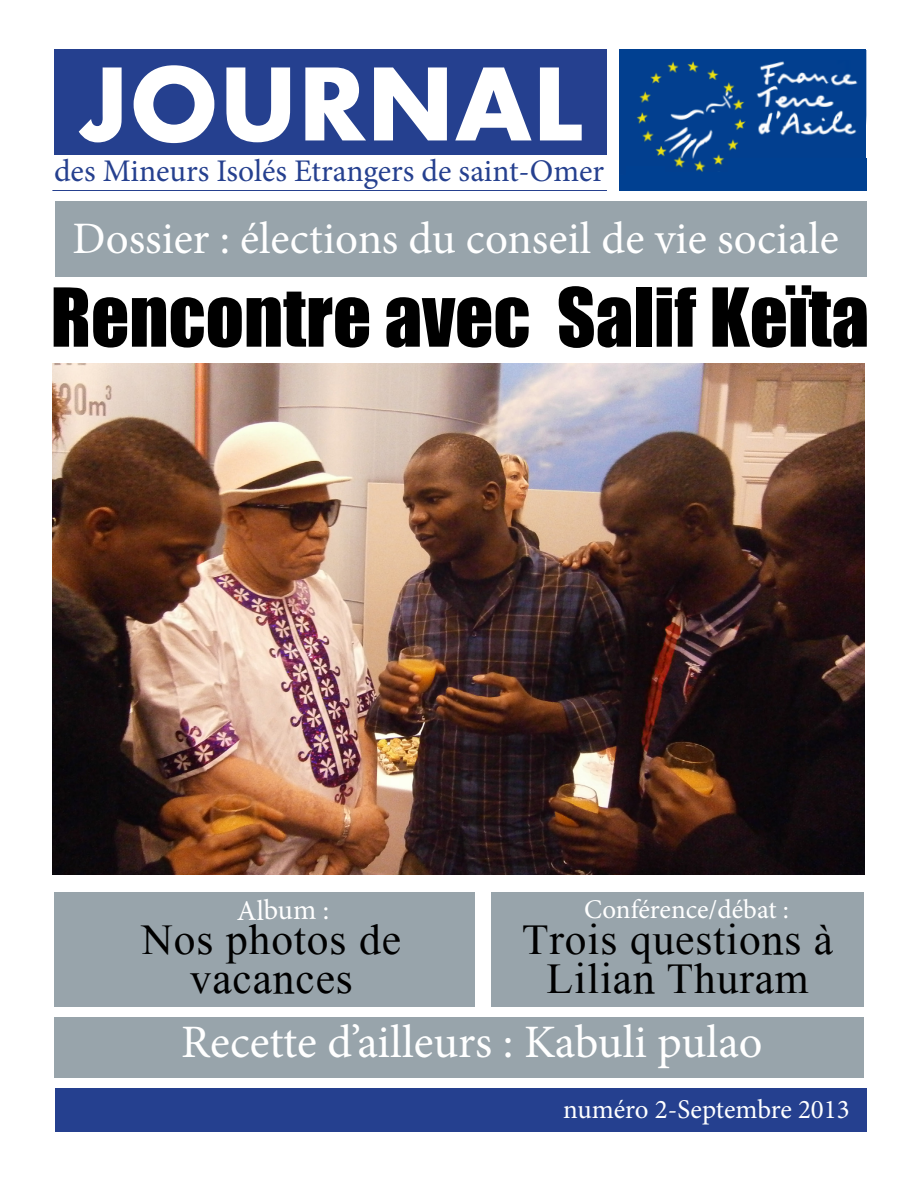
<style>
.page{position:relative;width:918px;height:1188px;background:#fff}
.page>*{position:absolute;margin:0;border:0;box-sizing:border-box;transform-origin:0 0}
.t1{font:700 109.5px "Aharoni";color:#fff}
.t2{font:75px "Impact";color:#000}
.t3{font:46.5px "Minion Pro";color:#fff}
.t4{font:45px "Minion Pro";color:#fff}
.t5{font:43.5px "Mongolian Baiti";letter-spacing:.02em;color:#000}
.t6{font:31.5px "Minion Pro";color:#25408f}
.t7{font:28.5px "Minion Pro";letter-spacing:-.01em;color:#fff}
.t8{font:27px "Minion Pro";color:#fff}
</style>
<div class="page">
<div style="left:55px;top:893px;width:420px;height:114px;background:#98a4ab"></div>
<div style="left:55px;top:1017px;width:809px;height:60px;background:#98a4ab"></div>
<div style="left:55px;top:1088px;width:811px;height:43px;background:#25408f"></div>
<img style="left:52px;top:363px;width:813px;height:512px">
<div style="left:55px;top:201px;width:811px;height:76px;background:#98a4ab"></div>
<div style="left:491px;top:893px;width:373px;height:114px;background:#98a4ab"></div>
<div style="left:55px;top:49px;width:552px;height:106px;background:#25408f"></div>
<hr style="left:52px;top:190px;width:555px;height:1px;background:#25408f">
<img style="left:619px;top:60px;width:241px;height:115px">
<div style="left:617px;top:49px;width:247px;height:11px;background:#004091"></div>
<div style="left:615px;top:175px;width:251px;height:16px;background:#004091"></div>
<div style="left:728px;top:164px;width:138px;height:16px;background:#004091"></div>
<div style="left:728px;top:158px;width:138px;height:16px;background:#004091"></div>
<div style="left:641px;top:172px;width:139px;height:15px;background:#004091"></div>
<div style="left:626px;top:166px;width:39px;height:16px;background:#004091"></div>
<div style="left:860px;top:49px;width:6px;height:141px;background:#004091"></div>
<div style="left:607px;top:47px;width:11px;height:147px;background:#fff"></div>
<p class="t1" style="left:78px;top:60px;width:507px">JOURNAL</p>
<p class="t6" style="left:54px;top:150px;width:552px">des Mineurs Isolés Etrangers de saint-Omer</p>
<p class="t4" style="left:73px;top:209px;width:768px">Dossier : élections du conseil de vie sociale</p>
<p class="t2" style="left:51px;top:259px;width:820px">Rencontre avec Salif Keïta</p>
<p class="t7" style="left:237px;top:891px;width:94px">Album :</p>
<p class="t5" style="left:142px;top:916px;width:261px">Nos photos de</p>
<p class="t5" style="left:190px;top:955px;width:165px">vacances</p>
<p class="t8" style="left:584px;top:891px;width:206px">Conférence/débat :</p>
<p class="t5" style="left:522px;top:916px;width:313px">Trois questions à</p>
<p class="t5" style="left:547px;top:955px;width:264px">Lilian Thuram</p>
<p class="t3" style="left:181px;top:1011px;width:583px">Recette d’ailleurs : Kabuli pulao</p>
<p class="t8" style="left:563px;top:1091px;width:288px">numéro 2-Septembre 2013</p>
</div>
